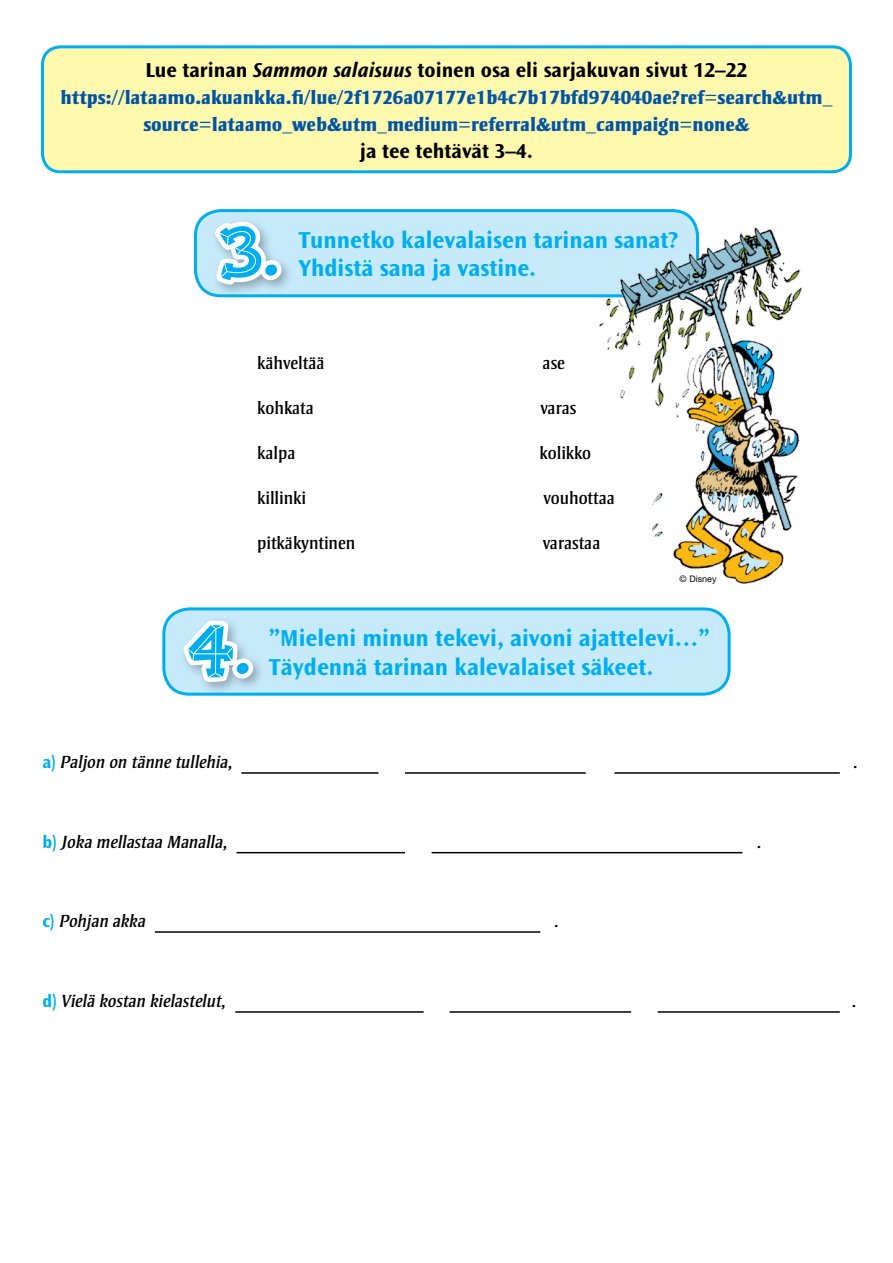
<style>
.page{position:relative;width:893px;height:1263px;background:#fff}
.page>*{position:absolute;margin:0;border:0;box-sizing:border-box;transform-origin:0 0}
.t1{font:700 75px "Fink";color:#00aeef}
.t2{font:700 24px/28.8px "Ocean Sans Std";color:#00aeef}
.t3{font:700 21px "Ocean Sans Std";color:#000}
.t4{font:800 19.5px/27px "Strayhorn MT Std";color:#0054a6;text-align:center}
.t5{font:italic 18px "Strayhorn MT Std";color:#000}
.t6{font:18px "Strayhorn MT Std";color:#000}
.t7{font:9px "Helvetica Neue LT Std";color:#000}
.s1{font-style:italic}
.s2{font-family:"Ocean Sans Std";font-weight:700;font-style:normal;color:#00aeef}
</style>
<div class="page">
<div style="left:43px;top:47px;width:807px;height:125px;background:#fff9ae;border-radius:18px"></div>
<div style="left:41px;top:45px;width:811px;height:128px;border:3px solid #00aeef;border-radius:18px"></div>
<div style="left:195px;top:211px;width:502px;height:85px;background:#c7eafb;border-radius:26px"></div>
<div style="left:194px;top:209px;width:505px;height:88px;border:3px solid #00aeef;border-radius:26px"></div>
<div style="left:210px;top:217px;width:85px;height:81px;background:#c7eafb"></div>
<svg style="left:201px;top:210px;width:87px;height:88px"></svg>
<div style="left:164px;top:609px;width:565px;height:85px;background:#c7eafb;border-radius:26px"></div>
<div style="left:162px;top:607px;width:569px;height:89px;border:3px solid #00aeef;border-radius:26px"></div>
<div style="left:179px;top:616px;width:88px;height:79px;background:#000;opacity:.3"></div>
<svg style="left:170px;top:612px;width:89px;height:80px"></svg>
<hr style="left:241px;top:772px;width:137px;height:2px;background:#000">
<hr style="left:405px;top:772px;width:181px;height:2px;background:#000">
<hr style="left:614px;top:772px;width:226px;height:2px;background:#000">
<hr style="left:237px;top:852px;width:168px;height:1px;background:#000">
<hr style="left:432px;top:852px;width:310px;height:1px;background:#000">
<hr style="left:155px;top:931px;width:385px;height:2px;background:#000">
<hr style="left:235px;top:1011px;width:189px;height:2px;background:#000">
<hr style="left:449px;top:1011px;width:182px;height:2px;background:#000">
<hr style="left:658px;top:1011px;width:182px;height:2px;background:#000">
<img style="left:592px;top:225px;width:210px;height:359px">
<p class="t3" style="left:145px;top:58px;width:604px">Lue tarinan <span class="s1">Sammon salaisuus</span> toinen osa eli sarjakuvan sivut 12–22</p>
<p class="t4" style="left:61px;top:84px;width:773px">https://lataamo.akuankka.fi/lue/2f1726a07177e1b4c7b17bfd974040ae?ref=search&amp;utm_ source=lataamo_web&amp;utm_medium=referral&amp;utm_campaign=none&amp;</p>
<p class="t3" style="left:360px;top:139px;width:175px">ja tee tehtävät 3–4.</p>
<h1 class="t1" style="left:218px;top:204px;width:63px">3.</h1>
<p class="t2" style="left:298px;top:225px;width:381px">Tunnetko kalevalaisen tarinan sanat?<br>Yhdistä sana ja vastine.</p>
<p class="t6" style="left:257px;top:353px;width:69px">kähveltää</p>
<p class="t6" style="left:543px;top:353px;width:24px">ase</p>
<p class="t6" style="left:257px;top:398px;width:58px">kohkata</p>
<p class="t6" style="left:540px;top:398px;width:38px">varas</p>
<p class="t6" style="left:257px;top:443px;width:40px">kalpa</p>
<p class="t6" style="left:540px;top:443px;width:53px">kolikko</p>
<p class="t6" style="left:257px;top:488px;width:50px">killinki</p>
<p class="t6" style="left:544px;top:488px;width:73px">vouhottaa</p>
<p class="t6" style="left:257px;top:533px;width:100px">pitkäkyntinen</p>
<p class="t6" style="left:543px;top:533px;width:59px">varastaa</p>
<p class="t7" style="left:680px;top:573px;width:38px">© Disney</p>
<h1 class="t1" style="left:186px;top:602px;width:66px">4.</h1>
<p class="t2" style="left:269px;top:624px;width:442px">”Mieleni minun tekevi, aivoni ajattelevi…”<br>Täydennä tarinan kalevalaiset säkeet.</p>
<p class="t5" style="left:43px;top:752px;width:191px"><span class="s2">a)</span> Paljon on tänne tullehia,</p>
<p class="t5" style="left:854px;top:752px;width:5px">.</p>
<p class="t5" style="left:43px;top:831px;width:186px"><span class="s2">b)</span> Joka mellastaa Manalla,</p>
<p class="t5" style="left:758px;top:831px;width:5px">.</p>
<p class="t5" style="left:43px;top:911px;width:105px"><span class="s2">c)</span> Pohjan akka</p>
<p class="t5" style="left:555px;top:911px;width:5px">.</p>
<p class="t5" style="left:43px;top:991px;width:185px"><span class="s2">d)</span> Vielä kostan kielastelut,</p>
<p class="t5" style="left:853px;top:991px;width:5px">.</p>
</div>
